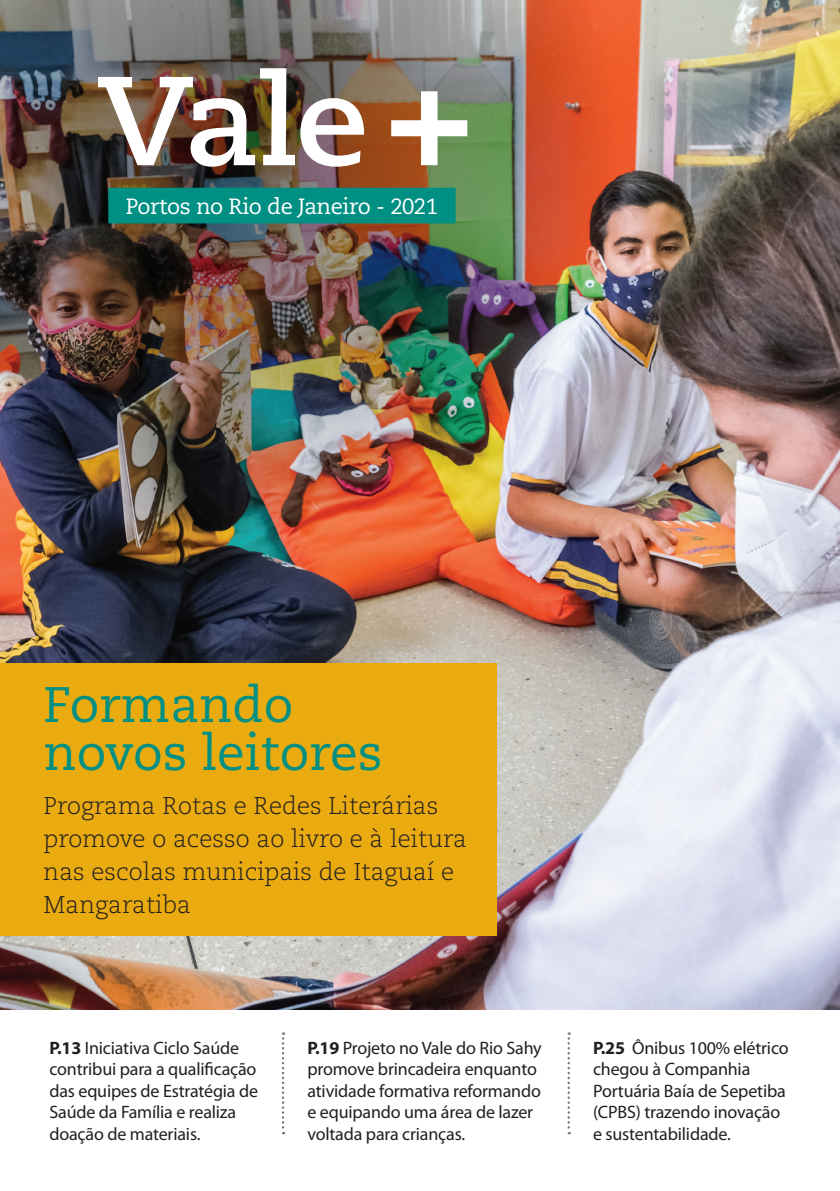
<style>
.page{position:relative;width:840px;height:1191px;background:#fff}
.page>*{position:absolute;margin:0;border:0;box-sizing:border-box;transform-origin:0 0}
.t1{font:49.8px/47.2px "Caecilia LT Std";color:#008f83}
.t2{font:300 24.2px/32.8px "Caecilia LT Std";color:#231f20}
.t3{font:22px "Caecilia LT Std";letter-spacing:-.02em;color:#fff}
.t4{font:18px/21.6px "Myriad Pro";letter-spacing:-.01em;color:#231f20}
.s1{font-weight:700}
</style>
<div class="page">
<img style="left:0;top:0;width:839px;height:1009px">
<img style="left:0;top:0;width:628px;height:546px">
<div style="left:0;top:663px;width:496px;height:272px;background:#eaab11"></div>
<svg style="left:282px;top:1032px;width:2px;height:102px"></svg>
<svg style="left:567px;top:1032px;width:2px;height:102px"></svg>
<div style="left:108px;top:188px;width:347px;height:35px;background:#008f83"></div>
<img style="left:98px;top:68px;width:266px;height:99px">
<svg style="left:391px;top:91px;width:76px;height:74px"></svg>
<p class="t3" style="left:126px;top:194px;width:313px">Portos no Rio de Janeiro - 2021</p>
<h1 class="t1" style="left:44px;top:682px;width:340px">Formando novos leitores</h1>
<h2 class="t2" style="left:44px;top:790px;width:425px">Programa Rotas e Redes Literárias promove o acesso ao livro e à leitura nas escolas municipais de Itaguaí e<br>Mangaratiba</h2>
<p class="t4" style="left:49px;top:1036px;width:210px"><span class="s1">P.13</span> Iniciativa Ciclo Saúde contribui para a qualificação das equipes de Estratégia de<br>Saúde da Família e realiza doação de materiais.</p>
<p class="t4" style="left:307px;top:1036px;width:236px"><span class="s1">P.19</span> Projeto no Vale do Rio Sahy promove brincadeira enquanto atividade formativa reformando e equipando uma área de lazer voltada para crianças.</p>
<p class="t4" style="left:592px;top:1036px;width:197px"><span class="s1">P.25</span> Ônibus 100% elétrico chegou à Companhia<br>Portuária Baía de Sepetiba (CPBS) trazendo inovação e sustentabilidade.</p>
</div>
